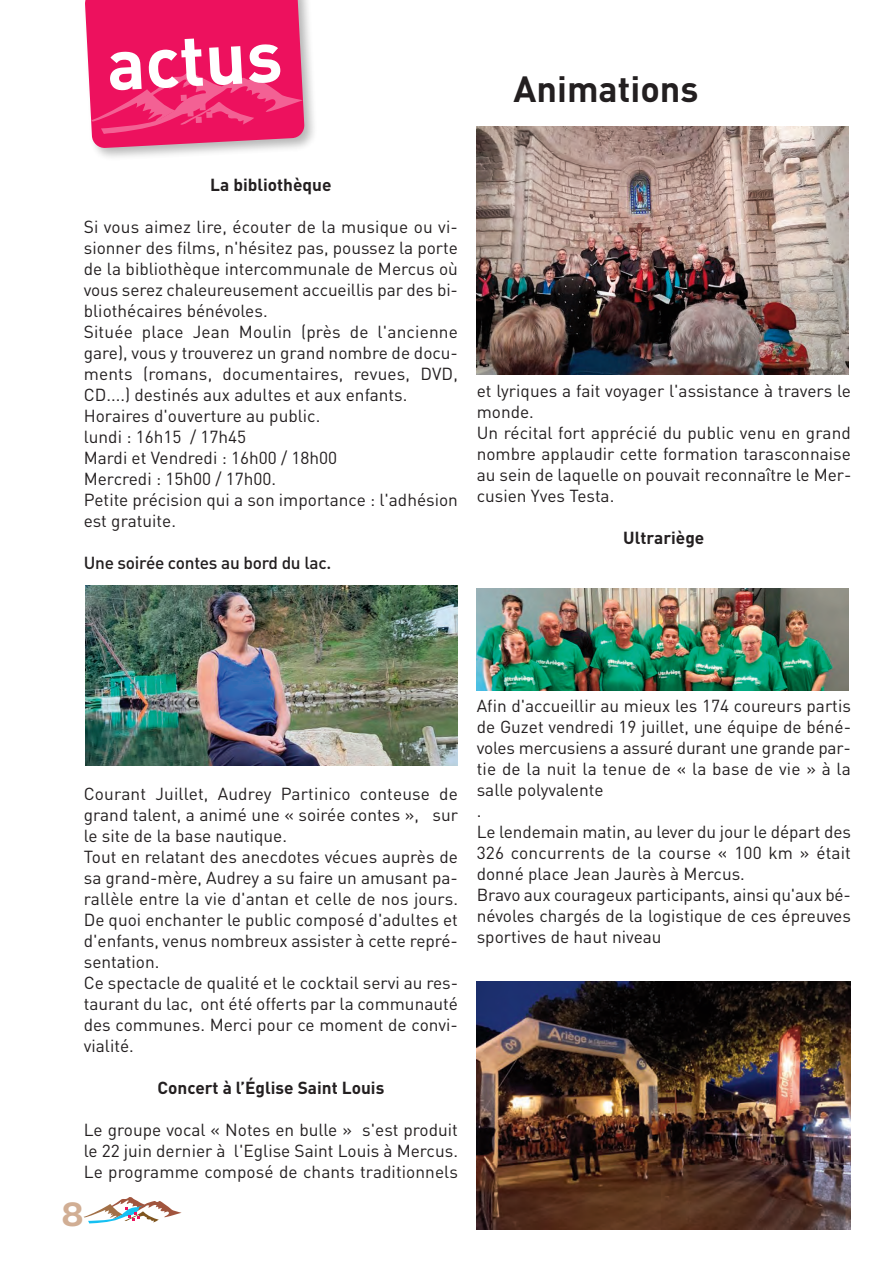
<style>
.page{position:relative;width:893px;height:1263px;background:#fff}
.page>*{position:absolute;margin:0;border:0;box-sizing:border-box;transform-origin:0 0}
.t1{font:72px "DIN Bold Alternate";color:#fff}
.t2{font:700 36px "DIN";color:#231f20}
.t3{font:600 36px "Omnes";color:#d1ae94}
.t4{font:17.25px/21px "DIN";color:#231f20;text-align:justify}
.t5{font:700 17.25px "DIN";color:#231f20}
.t6{font:17.25px "DIN Medium Alternate";letter-spacing:-.015em;color:#231f20}
</style>
<div class="page">
<svg style="left:84px;top:1197px;width:98px;height:26px"></svg>
<svg style="left:85px;top:0;width:220px;height:148px"></svg>
<img style="left:85px;top:585px;width:372px;height:180px">
<img style="left:476px;top:588px;width:372px;height:102px">
<img style="left:477px;top:981px;width:374px;height:249px">
<img style="left:477px;top:126px;width:372px;height:249px">
<p class="t1" style="left:105px;top:39px;width:177px;rotate:-3deg">actus</p>
<p class="t2" style="left:514px;top:76px;width:187px">Animations</p>
<p class="t5" style="left:210px;top:179px;width:123px">La bibliothèque</p>
<p class="t4" style="left:84px;top:219px;width:376px">Si vous aimez lire, écouter de la musique ou vi&shy;sionner des films, n'hésitez pas, poussez la porte de la bibliothèque intercommunale de Mercus où vous serez chaleureusement accueillis par des bi&shy;bliothécaires bénévoles.</p>
<p class="t4" style="left:84px;top:324px;width:376px">Située place Jean Moulin (près de l'ancienne gare), vous y trouverez un grand nombre de docu&shy;ments (romans, documentaires, revues, DVD, CD....) destinés aux adultes et aux enfants.</p>
<p class="t4" style="left:84px;top:408px;width:238px">Horaires d'ouverture au public.</p>
<p class="t4" style="left:84px;top:429px;width:164px">lundi : 16h15 / 17h45</p>
<p class="t4" style="left:84px;top:450px;width:255px">Mardi et Vendredi : 16h00 / 18h00</p>
<p class="t4" style="left:84px;top:471px;width:194px">Mercredi : 15h00 / 17h00.</p>
<p class="t4" style="left:84px;top:492px;width:376px">Petite précision qui a son importance : l'adhésion est gratuite.</p>
<p class="t6" style="left:84px;top:557px;width:249px">Une soirée contes au bord du lac.</p>
<p class="t4" style="left:477px;top:382px;width:376px">et lyriques a fait voyager l'assistance à travers le monde.</p>
<p class="t4" style="left:477px;top:424px;width:376px">Un récital fort apprécié du public venu en grand nombre applaudir cette formation tarasconnaise au sein de laquelle on pouvait reconnaître le Mer&shy;cusien Yves Testa.</p>
<p class="t5" style="left:623px;top:532px;width:83px">Ultrariège</p>
<p class="t4" style="left:84px;top:786px;width:376px">Courant Juillet, Audrey Partinico conteuse de grand talent, a animé une « soirée contes », sur le site de la base nautique.</p>
<p class="t4" style="left:84px;top:849px;width:376px">Tout en relatant des anecdotes vécues auprès de sa grand-mère, Audrey a su faire un amusant pa&shy;rallèle entre la vie d'antan et celle de nos jours.<br>De quoi enchanter le public composé d'adultes et d'enfants, venus nombreux assister à cette repré&shy;sentation.</p>
<p class="t4" style="left:84px;top:974px;width:376px">Ce spectacle de qualité et le cocktail servi au res&shy;taurant du lac, ont été offerts par la communauté des communes. Merci pour ce moment de convi&shy;vialité.</p>
<p class="t5" style="left:157px;top:1082px;width:228px">Concert à l’Église Saint Louis</p>
<p class="t4" style="left:84px;top:1121px;width:376px">Le groupe vocal « Notes en bulle » s'est produit le 22 juin dernier à l'Eglise Saint Louis à Mercus.</p>
<p class="t4" style="left:84px;top:1163px;width:376px">Le programme composé de chants traditionnels</p>
<p class="t3" style="left:62px;top:1193px;width:23px">8</p>
<p class="t4" style="left:477px;top:697px;width:376px">Afin d'accueillir au mieux les 174 coureurs partis de Guzet vendredi 19 juillet, une équipe de béné&shy;voles mercusiens a assuré durant une grande par&shy;tie de la nuit la tenue de « la base de vie » à la salle polyvalente</p>
<p class="t4" style="left:477px;top:802px;width:6px">.</p>
<p class="t4" style="left:477px;top:823px;width:376px">Le lendemain matin, au lever du jour le départ des 326 concurrents de la course « 100 km » était donné place Jean Jaurès à Mercus.</p>
<p class="t4" style="left:477px;top:886px;width:376px">Bravo aux courageux participants, ainsi qu'aux bé&shy;névoles chargés de la logistique de ces épreuves sportives de haut niveau</p>
</div>
